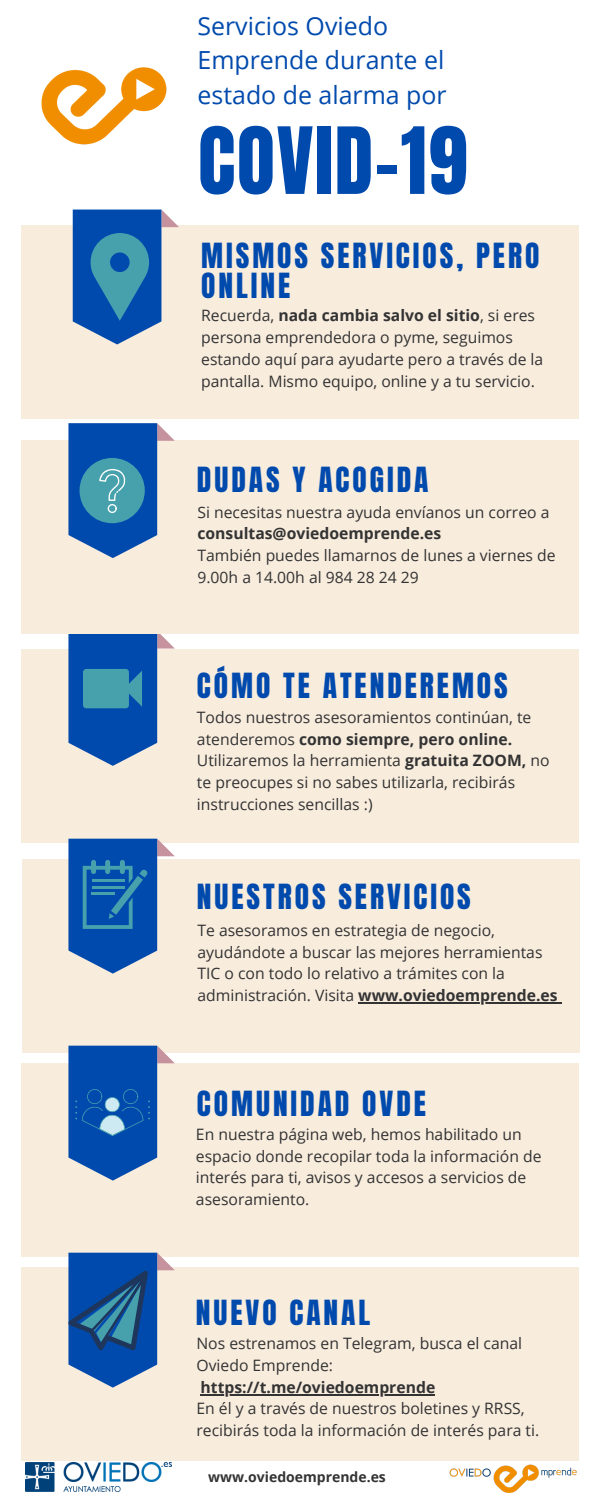
<style>
.page{position:relative;width:600px;height:1500px;background:#fff}
.page>*{position:absolute;margin:0;border:0;box-sizing:border-box;transform-origin:0 0}
.t1{font:78.6px "Anton";letter-spacing:.02em;color:#004aad}
.t2{font:29.5px/30px "Anton";letter-spacing:.1em;color:#004aad}
.t3{font:24.9px/34.7px "Open Sans";color:#004aad}
.t4{font:15.7px/21.8px "Open Sans";color:#333}
.t5{font:700 15.7px "Open Sans";color:#333}
.t6{font:700 14px "Open Sans";color:#333}
.s1{font-weight:700}
</style>
<div class="page">
<img style="left:41px;top:67px;width:126px;height:78px">
<div style="left:21px;top:649px;width:558px;height:193px;background:#f8ecdd"></div>
<div style="left:22px;top:860px;width:557px;height:193px;background:#f8ecdd"></div>
<div style="left:22px;top:1064px;width:557px;height:193px;background:#f8ecdd"></div>
<div style="left:22px;top:1268px;width:557px;height:193px;background:#f8ecdd"></div>
<svg style="left:68px;top:634px;width:107px;height:132px"></svg>
<svg style="left:68px;top:839px;width:107px;height:135px"></svg>
<svg style="left:68px;top:1046px;width:107px;height:135px"></svg>
<svg style="left:68px;top:1253px;width:107px;height:135px"></svg>
<hr style="left:358px;top:1003px;width:200px;height:1px;background:#333">
<div style="left:21px;top:441px;width:558px;height:193px;background:#f8ecdd"></div>
<svg style="left:68px;top:423px;width:107px;height:135px"></svg>
<hr style="left:201px;top:1394px;width:234px;height:2px;background:#333">
<div style="left:21px;top:225px;width:558px;height:193px;background:#f8ecdd"></div>
<svg style="left:73px;top:210px;width:106px;height:134px"></svg>
<img style="left:26px;top:1462px;width:146px;height:30px">
<img style="left:449px;top:1464px;width:128px;height:29px">
<h3 class="t3" style="left:198px;top:8px;width:251px">Servicios Oviedo<br>Emprende durante el estado de alarma por</h3>
<h1 class="t1" style="left:198px;top:104px;width:271px">COVID-19</h1>
<h2 class="t2" style="left:201px;top:241px;width:340px">MISMOS SERVICIOS, PERO<br>ONLINE</h2>
<p class="t4" style="left:201px;top:304px;width:344px">Recuerda, <span class="s1">nada cambia salvo el sitio</span>, si eres persona emprendedora o pyme, seguimos estando aquí para ayudarte pero a través de la pantalla. Mismo equipo, online y a tu servicio.</p>
<h2 class="t2" style="left:197px;top:465px;width:233px">DUDAS Y ACOGIDA</h2>
<p class="t4" style="left:197px;top:501px;width:353px">Si necesitas nuestra ayuda envíanos un correo a</p>
<p class="t5" style="left:197px;top:522px;width:245px">consultas@oviedoemprende.es</p>
<p class="t4" style="left:197px;top:544px;width:360px">También puedes llamarnos de lunes a viernes de<br>9.00h a 14.00h al 984 28 24 29</p>
<h2 class="t2" style="left:197px;top:672px;width:312px">CÓMO TE ATENDEREMOS</h2>
<p class="t4" style="left:197px;top:706px;width:354px">Todos nuestros asesoramientos continúan, te atenderemos <span class="s1">como siempre, pero online.<br></span>Utilizaremos la herramienta <span class="s1">gratuita ZOOM,</span> no te preocupes si no sabes utilizarla, recibirás instrucciones sencillas :)</p>
<h2 class="t2" style="left:197px;top:882px;width:275px">NUESTROS SERVICIOS</h2>
<p class="t4" style="left:197px;top:919px;width:362px">Te asesoramos en estrategia de negocio, ayudándote a buscar las mejores herramientas TIC o con todo lo relativo a trámites con la administración. Visita <span class="s1">www.oviedoemprende.es</span></p>
<h2 class="t2" style="left:197px;top:1089px;width:231px">COMUNIDAD OVDE</h2>
<p class="t4" style="left:196px;top:1123px;width:347px">En nuestra página web, hemos habilitado un espacio donde recopilar toda la información de interés para ti, avisos y accesos a servicios de asesoramiento.</p>
<h2 class="t2" style="left:196px;top:1298px;width:176px">NUEVO CANAL</h2>
<p class="t4" style="left:196px;top:1332px;width:327px">Nos estrenamos en Telegram, busca el canal<br>Oviedo Emprende:</p>
<p class="t5" style="left:201px;top:1376px;width:236px">https://t.me/oviedoemprende</p>
<p class="t4" style="left:196px;top:1397px;width:344px">En él y a través de nuestros boletines y RRSS, recibirás toda la información de interés para ti.</p>
<p class="t6" style="left:208px;top:1467px;width:179px">www.oviedoemprende.es</p>
</div>
